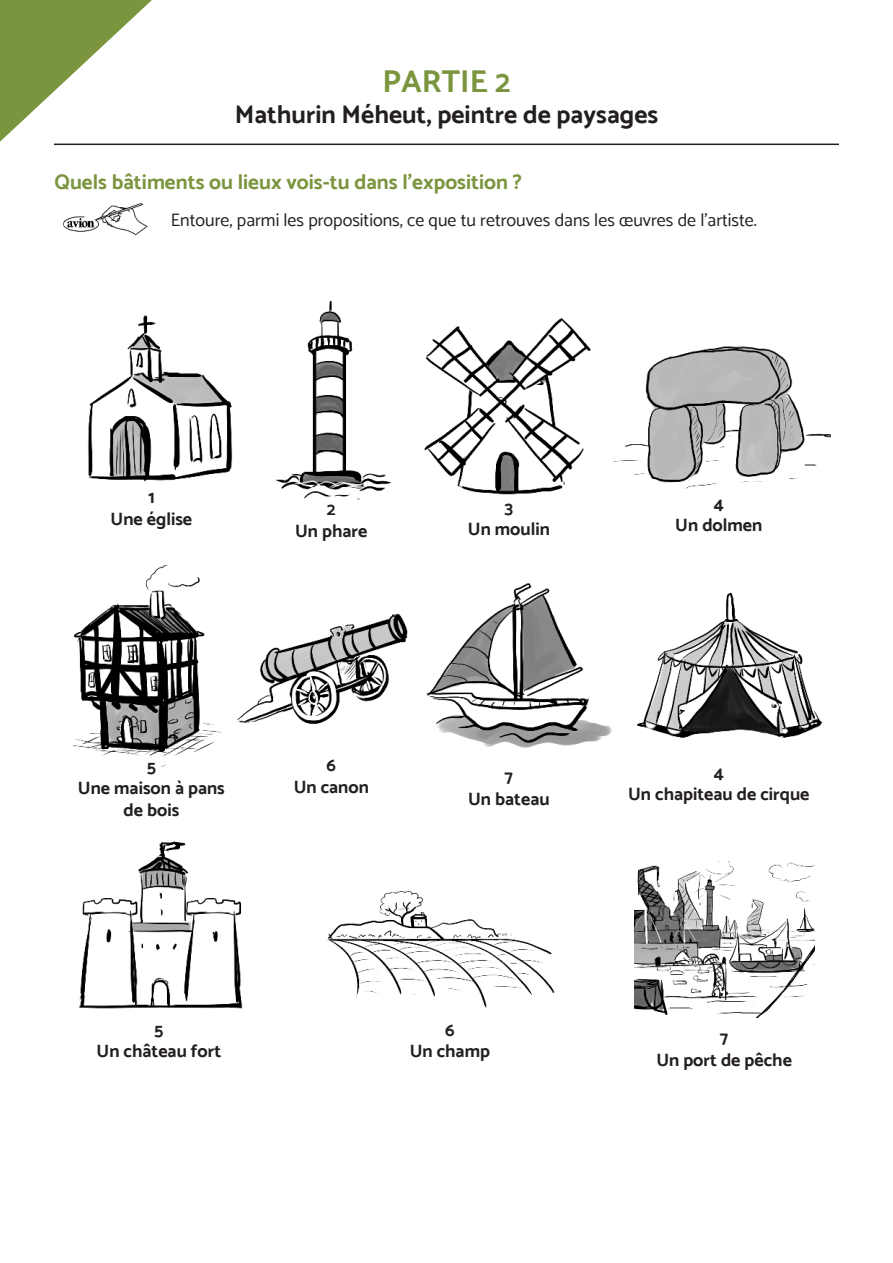
<style>
.page{position:relative;width:893px;height:1263px;background:#fff}
.page>*{position:absolute;margin:0;border:0;box-sizing:border-box;transform-origin:0 0}
.t1{font:700 31.5px "Catamaran";color:#7b953e}
.t2{font:700 25.5px "Catamaran";color:#231f20}
.t3{font:700 21px "Catamaran";color:#7b953e}
.t4{font:700 18px/21.6px "Catamaran";color:#231f20;text-align:center}
.t5{font:18px "Catamaran";color:#231f20}
</style>
<div class="page">
<hr style="left:54px;top:144px;width:785px;height:1px;background:#231f20">
<svg style="left:0;top:0;width:205px;height:146px"></svg>
<img style="left:88px;top:300px;width:742px;height:200px">
<img style="left:74px;top:566px;width:538px;height:201px">
<img style="left:637px;top:592px;width:186px;height:146px">
<img style="left:79px;top:841px;width:164px;height:168px">
<img style="left:327px;top:891px;width:228px;height:117px">
<img style="left:635px;top:861px;width:179px;height:157px">
<img style="left:63px;top:203px;width:85px;height:33px">
<h1 class="t1" style="left:382px;top:69px;width:129px">PARTIE 2</h1>
<h2 class="t2" style="left:235px;top:104px;width:425px">Mathurin Méheut, peintre de paysages</h2>
<p class="t3" style="left:55px;top:173px;width:469px">Quels bâtiments ou lieux vois-tu dans l’exposition ?</p>
<p class="t5" style="left:171px;top:213px;width:587px">Entoure, parmi les propositions, ce que tu retrouves dans les œuvres de l’artiste.</p>
<p class="t4" style="left:111px;top:488px;width:83px">1<br>Une église</p>
<p class="t4" style="left:295px;top:499px;width:74px">2<br>Un phare</p>
<p class="t4" style="left:468px;top:498px;width:83px">3<br>Un moulin</p>
<p class="t4" style="left:675px;top:494px;width:89px">4<br>Un dolmen</p>
<p class="t4" style="left:78px;top:757px;width:148px">5<br>Une maison à pans de bois</p>
<p class="t4" style="left:294px;top:756px;width:77px">6<br>Un canon</p>
<p class="t4" style="left:468px;top:767px;width:83px">7<br>Un bateau</p>
<p class="t4" style="left:628px;top:763px;width:183px">4<br>Un chapiteau de cirque</p>
<p class="t4" style="left:97px;top:1020px;width:126px">5<br>Un château fort</p>
<p class="t4" style="left:410px;top:1020px;width:82px">6<br>Un champ</p>
<p class="t4" style="left:656px;top:1028px;width:137px">7<br>Un port de pêche</p>
</div>
